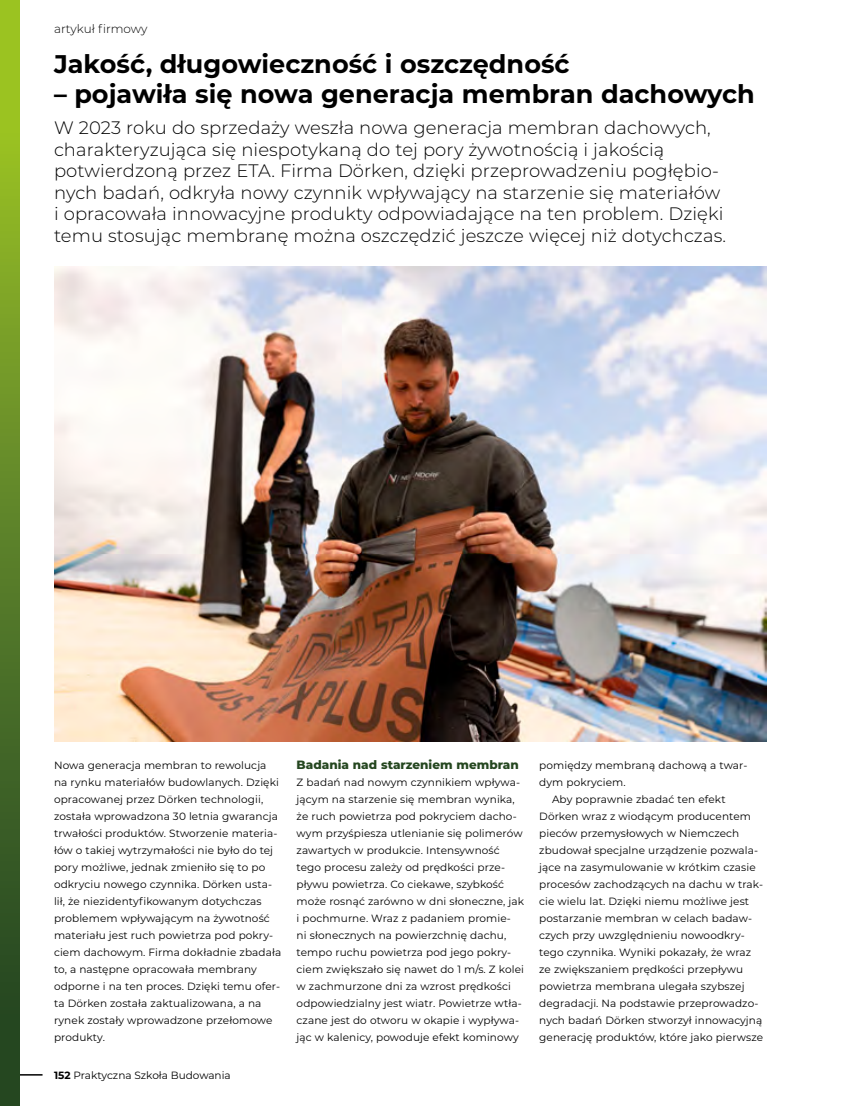
<style>
.page{position:relative;width:851px;height:1106px;background:#fff}
.page>*{position:absolute;margin:0;border:0;box-sizing:border-box;transform-origin:0 0}
.t1{font:700 25.5px "Montserrat";color:#000}
.t2{font:300 18px/21.6px "Montserrat";letter-spacing:.005em;color:#000}
.t3{font:800 12px "Montserrat";color:#254720}
.t4{font:300 12px "Montserrat";color:#000}
.t5{font:10.5px/17px "Montserrat";letter-spacing:.01em;color:#000}
.s1{font-weight:700}
</style>
<div class="page">
<svg style="left:19px;top:1074px;width:24px;height:1px"></svg>
<div style="left:0;top:0;width:19px;height:1106px;background:linear-gradient(to bottom,#a4cc26,#183a25)"></div>
<img style="left:54px;top:266px;width:712px;height:476px">
<p class="t4" style="left:54px;top:20px;width:95px">artykuł firmowy</p>
<h1 class="t1" style="left:54px;top:45px;width:517px">Jakość, długowieczność i oszczędność</h1>
<h1 class="t1" style="left:54px;top:76px;width:702px">– pojawiła się nowa generacja membran dachowych</h1>
<p class="t2" style="left:54px;top:116px;width:673px">W 2023 roku do sprzedaży weszła nowa generacja membran dachowych, charakteryzująca się niespotykaną do tej pory żywotnością i jakością potwierdzoną przez ETA. Firma Dörken, dzięki przeprowadzeniu pogłębio&shy;nych badań, odkryła nowy czynnik wpływający na starzenie się materiałów i opracowała innowacyjne produkty odpowiadające na ten problem. Dzięki temu stosując membranę można oszczędzić jeszcze więcej niż dotychczas.</p>
<p class="t5" style="left:54px;top:756px;width:229px">Nowa generacja membran to rewolucja na rynku materiałów budowlanych. Dzięki opracowanej przez Dörken technologii, została wprowadzona 30 letnia gwarancja trwałości produktów. Stworzenie materia&shy;łów o takiej wytrzymałości nie było do tej pory możliwe, jednak zmieniło się to po odkryciu nowego czynnika. Dörken usta&shy;lił, że niezidentyfikowanym dotychczas problemem wpływającym na żywotność materiału jest ruch powietrza pod pokry&shy;ciem dachowym. Firma dokładnie zbadała to, a następne opracowała membrany odporne i na ten proces. Dzięki temu ofer&shy;ta Dörken została zaktualizowana, a na rynek zostały wprowadzone przełomowe produkty.</p>
<p class="t3" style="left:296px;top:755px;width:224px">Badania nad starzeniem membran</p>
<p class="t5" style="left:296px;top:773px;width:229px">Z badań nad nowym czynnikiem wpływa&shy;jącym na starzenie się membran wynika, że ruch powietrza pod pokryciem dacho&shy;wym przyśpiesza utlenianie się polimerów zawartych w produkcie. Intensywność tego procesu zależy od prędkości prze&shy;pływu powietrza. Co ciekawe, szybkość może rosnąć zarówno w dni słoneczne, jak i pochmurne. Wraz z padaniem promie-<br>ni słonecznych na powierzchnię dachu, tempo ruchu powietrza pod jego pokry&shy;ciem zwiększało się nawet do 1 m/s. Z kolei w zachmurzone dni za wzrost prędkości odpowiedzialny jest wiatr. Powietrze wtła&shy;czane jest do otworu w okapie i wypływa&shy;jąc w kalenicy, powoduje efekt kominowy</p>
<p class="t5" style="left:54px;top:1066px;width:178px"><span class="s1">152</span> Praktyczna Szkoła Budowania</p>
<p class="t5" style="left:539px;top:756px;width:210px">pomiędzy membraną dachową a twar-</p>
<p class="t5" style="left:539px;top:773px;width:88px">dym pokryciem.</p>
<p class="t5" style="left:552px;top:790px;width:175px">Aby poprawnie zbadać ten efekt</p>
<p class="t5" style="left:539px;top:807px;width:213px">Dörken wraz z wiodącym producentem</p>
<p class="t5" style="left:539px;top:824px;width:201px">pieców przemysłowych w Niemczech</p>
<p class="t5" style="left:539px;top:841px;width:220px">zbudował specjalne urządzenie pozwala-</p>
<p class="t5" style="left:539px;top:858px;width:218px">jące na zasymulowanie w krótkim czasie</p>
<p class="t5" style="left:539px;top:875px;width:225px">procesów zachodzących na dachu w trak-</p>
<p class="t5" style="left:539px;top:892px;width:211px">cie wielu lat. Dzięki niemu możliwe jest</p>
<p class="t5" style="left:539px;top:909px;width:214px">postarzanie membran w celach badaw-</p>
<p class="t5" style="left:539px;top:926px;width:207px">czych przy uwzględnieniu nowoodkry-</p>
<p class="t5" style="left:539px;top:943px;width:213px">tego czynnika. Wyniki pokazały, że wraz</p>
<p class="t5" style="left:539px;top:960px;width:205px">ze zwiększaniem prędkości przepływu</p>
<p class="t5" style="left:539px;top:977px;width:207px">powietrza membrana ulegała szybszej</p>
<p class="t5" style="left:539px;top:994px;width:221px">degradacji. Na podstawie przeprowadzo-</p>
<p class="t5" style="left:539px;top:1011px;width:224px">nych badań Dörken stworzył innowacyjną</p>
<p class="t5" style="left:539px;top:1028px;width:225px">generację produktów, które jako pierwsze</p>
</div>
